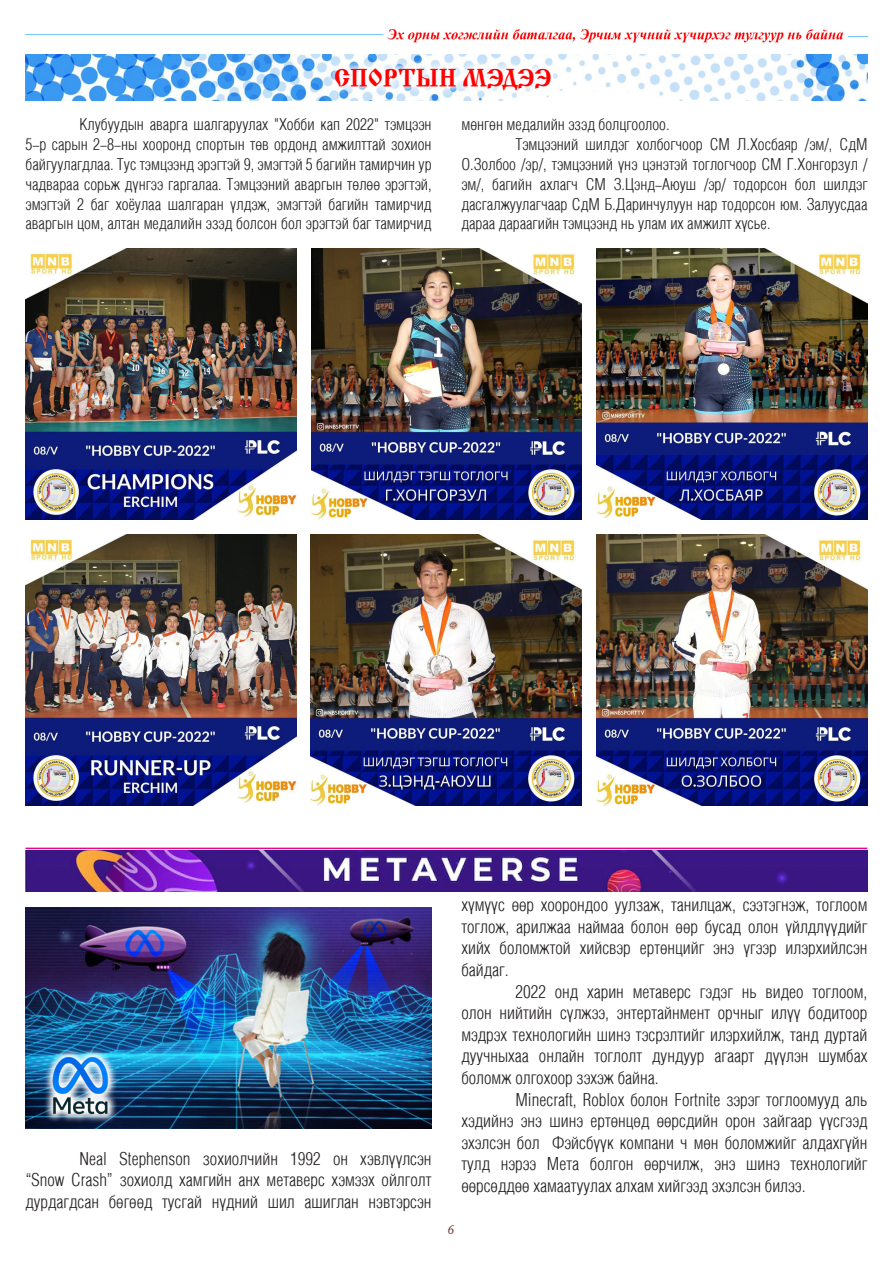
<style>
.page{position:relative;width:893px;height:1263px;background:#fff}
.page>*{position:absolute;margin:0;border:0;box-sizing:border-box;transform-origin:0 0}
.t1{font:25.5px "Mogul Old";color:#f00;scale:.95 1}
.t2{font:18px/21.6px "Mogul Helios";color:#231f20;text-align:justify}
.t3{font:16.5px/19.8px "Mogul Helios";color:#231f20;text-align:justify}
.t4{font:italic 13.5px "Cambria";color:#643b29;scale:.95 1}
</style>
<div class="page">
<img style="left:26px;top:54px;width:841px;height:47px">
<img style="left:26px;top:29px;width:841px;height:14px">
<img style="left:26px;top:249px;width:270px;height:270px">
<img style="left:597px;top:249px;width:270px;height:270px">
<img style="left:311px;top:535px;width:271px;height:270px">
<img style="left:597px;top:535px;width:270px;height:271px">
<img style="left:311px;top:249px;width:271px;height:270px">
<img style="left:26px;top:535px;width:270px;height:270px">
<img style="left:26px;top:907px;width:406px;height:221px">
<svg style="left:43px;top:1047px;width:75px;height:77px"></svg>
<img style="left:40px;top:1056px;width:82px;height:59px">
<img style="left:25px;top:851px;width:842px;height:41px">
<hr style="left:26px;top:848px;width:841px;height:1px;background:#ed028c">
<svg style="left:326px;top:59px;width:234px;height:40px"></svg>
<p class="t1" style="left:334px;top:64px;width:230px">СПОРТЫН МЭДЭЭ</p>
<p class="t3" style="left:26px;top:115px;width:408px;text-indent:54px">Клубуудын аварга шалгаруулах "Хобби кап 2022" тэмцээн 5-р сарын 2-8-ны хооронд спортын төв ордонд амжилттай зохион байгуулагдлаа. Тус тэмцээнд эрэгтэй 9, эмэгтэй 5 багийн тамирчин ур чадвараа сорьж дүнгээ гаргалаа. Тэмцээний аваргын төлөө эрэгтэй, эмэгтэй 2 баг хоёулаа шалгаран үлдэж, эмэгтэй багийн тамирчид аваргын цом, алтан медалийн эзэд болсон бол эрэгтэй баг тамирчид</p>
<p class="t3" style="left:461px;top:115px;width:210px">мөнгөн медалийн эзэд болцгоолоо.</p>
<p class="t3" style="left:461px;top:134px;width:408px;text-indent:54px">Тэмцээний шилдэг холбогчоор СМ Л.Хосбаяр /эм/, СдМ О.Золбоо /эр/, тэмцээний үнэ цэнэтэй тоглогчоор СМ Г.Хонгорзул / эм/, багийн ахлагч СМ З.Цэнд-Аюуш /эр/ тодорсон бол шилдэг дасгалжуулагчаар СдМ Б.Даринчулуун нар тодорсон юм. Залуусдаа дараа дараагийн тэмцээнд нь улам их амжилт хүсье.</p>
<p class="t2" style="left:26px;top:1147px;width:408px;text-indent:54px">Neal Stephenson зохиолчийн 1992 он хэвлүүлсэн “Snow Crash” зохиолд хамгийн анх метаверс хэмээх ойлголт дурдагдсан бөгөөд тусгай нүдний шил ашиглан нэвтэрсэн</p>
<p class="t2" style="left:461px;top:894px;width:408px">хүмүүс өөр хоорондоо уулзаж, танилцаж, сээтэгнэж, тоглоом тоглож, арилжаа наймаа болон өөр бусад олон үйлдлүүдийг хийх боломжтой хийсвэр ертөнцийг энэ үгээр илэрхийлсэн байдаг.</p>
<p class="t2" style="left:461px;top:980px;width:408px;text-indent:54px">2022 онд харин метаверс гэдэг нь видео тоглоом, олон нийтийн сүлжээ, энтертайнмент орчныг илүү бодитоор мэдрэх технологийн шинэ тэсрэлтийг илэрхийлж, танд дуртай дуучныхаа онлайн тоглолт дундуур агаарт дүүлэн шумбах боломж олгохоор зэхэж байна.</p>
<p class="t2" style="left:461px;top:1088px;width:408px;text-indent:54px">Minecraft, Roblox болон Fortnite зэрэг тоглоомууд аль хэдийнэ энэ шинэ ертөнцөд өөрсдийн орон зайгаар үүсгээд эхэлсэн бол Фэйсбүүк компани ч мөн боломжийг алдахгүйн тулд нэрээ Мета болгон өөрчилж, энэ шинэ технологийг өөрсөддөө хамаатуулах алхам хийгээд эхэлсэн билээ.</p>
<p class="t4" style="left:447px;top:1219px;width:9px">6</p>
</div>
